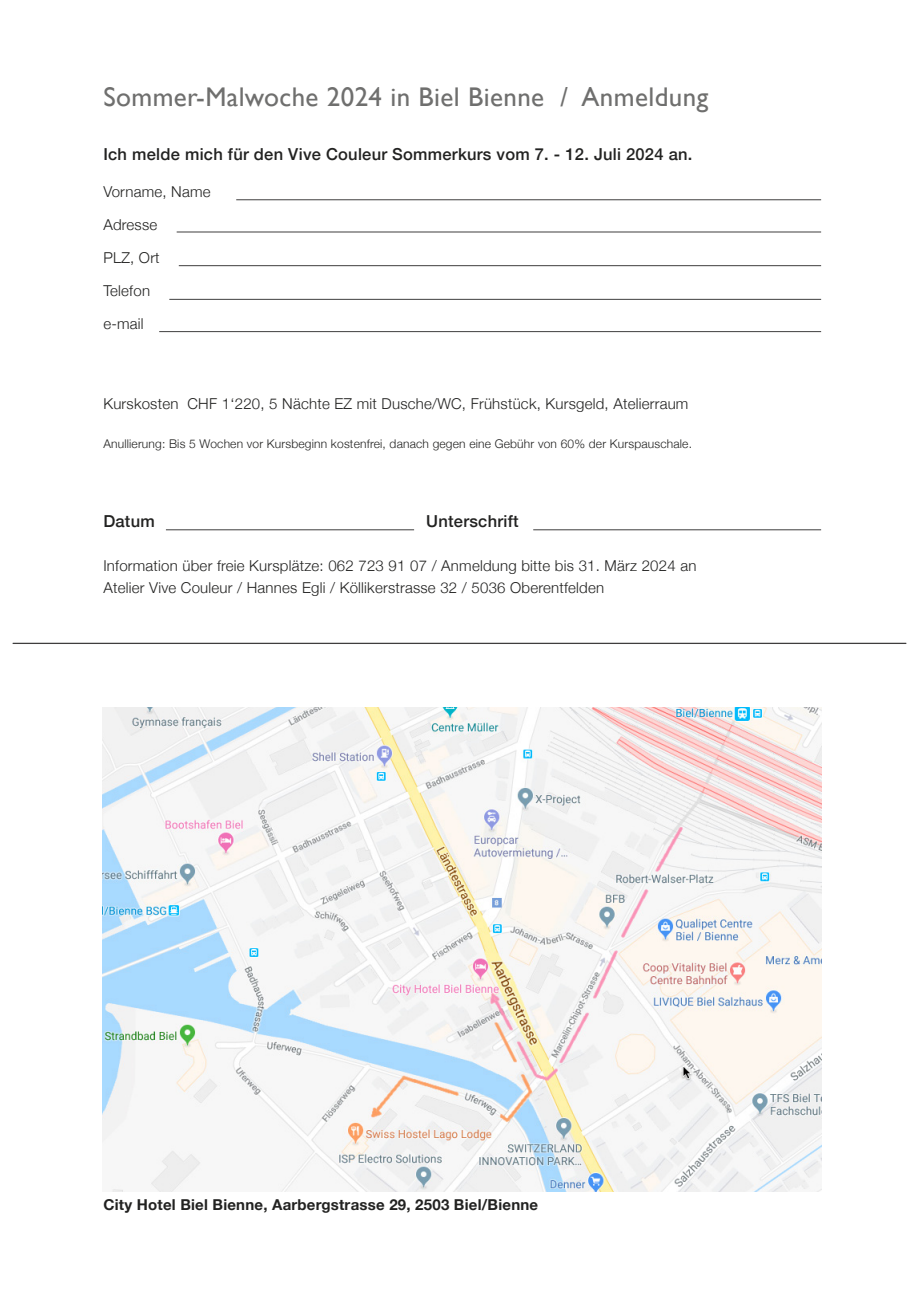
<style>
.page{position:relative;width:919px;height:1289px;background:#fff}
.page>*{position:absolute;margin:0;border:0;box-sizing:border-box;transform-origin:0 0}
.t1{font:27px "Gill Sans";letter-spacing:.015em;color:#6f6f6e}
.t2{font:500 16.5px "Helvetica Neue";letter-spacing:.015em;color:#222221}
.t3{font:300 15px/22.5px "Helvetica Neue";letter-spacing:.015em;color:#222221}
.t4{font:700 15px "Helvetica Neue";letter-spacing:.015em;color:#222221}
.t5{font:300 12px "Helvetica Neue";letter-spacing:.015em;color:#222221}
</style>
<div class="page">
<img style="left:102px;top:707px;width:719px;height:484px">
<hr style="left:177px;top:232px;width:644px;height:1px;background:#3f3e3e">
<hr style="left:179px;top:265px;width:642px;height:1px;background:#3f3e3e">
<hr style="left:169px;top:299px;width:652px;height:1px;background:#3f3e3e">
<hr style="left:159px;top:331px;width:662px;height:1px;background:#3f3e3e">
<hr style="left:533px;top:529px;width:288px;height:1px;background:#3f3e3e">
<hr style="left:166px;top:529px;width:248px;height:1px;background:#3f3e3e">
<hr style="left:236px;top:199px;width:585px;height:1px;background:#3f3e3e">
<hr style="left:13px;top:643px;width:893px;height:1px;background:#3f3e3e">
<h1 class="t1" style="left:103px;top:81px;width:606px">Sommer-Malwoche 2024 in Biel Bienne / Anmeldung</h1>
<p class="t2" style="left:103px;top:140px;width:590px">Ich melde mich für den Vive Couleur Sommerkurs vom 7. - 12. Juli 2024 an.</p>
<p class="t3" style="left:103px;top:179px;width:109px">Vorname, Name</p>
<p class="t3" style="left:103px;top:212px;width:55px">Adresse</p>
<p class="t3" style="left:103px;top:245px;width:58px">PLZ, Ort</p>
<p class="t3" style="left:103px;top:278px;width:48px">Telefon</p>
<p class="t3" style="left:103px;top:311px;width:42px">e-mail</p>
<p class="t3" style="left:103px;top:391px;width:586px">Kurskosten CHF 1‘220, 5 Nächte EZ mit Dusche/WC, Frühstück, Kursgeld, Atelierraum</p>
<p class="t5" style="left:103px;top:434px;width:590px">Anullierung: Bis 5 Wochen vor Kursbeginn kostenfrei, danach gegen eine Gebühr von 60% der Kurspauschale.</p>
<p class="t2" style="left:103px;top:508px;width:53px">Datum</p>
<p class="t2" style="left:426px;top:508px;width:94px">Unterschrift</p>
<p class="t3" style="left:103px;top:553px;width:594px">Information über freie Kursplätze: 062 723 91 07 / Anmeldung bitte bis 31. März 2024 an<br>Atelier Vive Couleur / Hannes Egli / Köllikerstrasse 32 / 5036 Oberentfelden</p>
<p class="t4" style="left:103px;top:1192px;width:436px">City Hotel Biel Bienne, Aarbergstrasse 29, 2503 Biel/Bienne</p>
</div>
